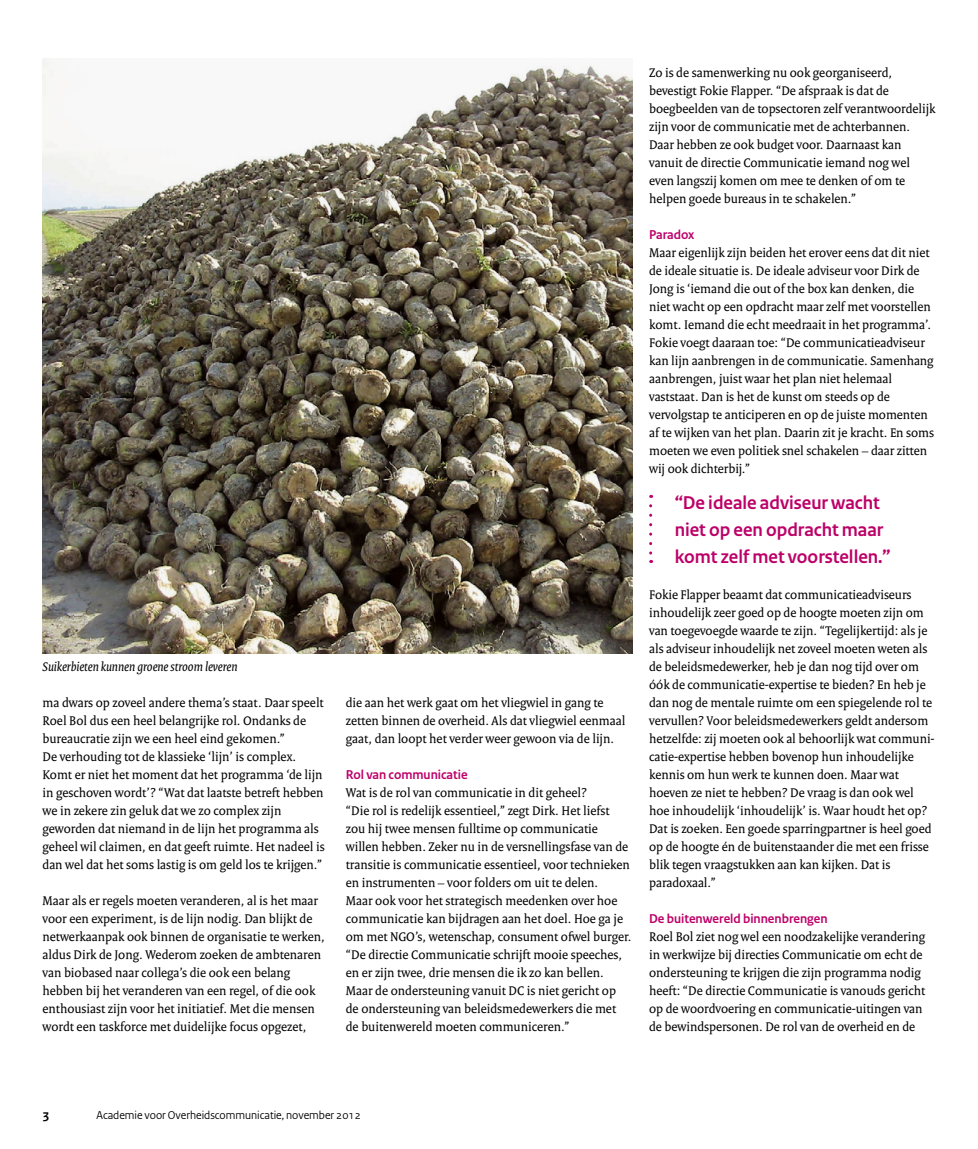
<style>
.page{position:relative;width:978px;height:1149px;background:#fff}
.page>*{position:absolute;margin:0;border:0;box-sizing:border-box;transform-origin:0 0}
.t1{font:700 19.5px/27px "Rijksoverheid Sans";color:#bd0068}
.t2{font:13.5px/18px "Rijksoverheid Serif";color:#000}
.t3{font:700 13.5px "Rijksoverheid Sans";color:#bd0068}
.t4{font:italic 13.5px "Rijksoverheid Serif";color:#000}
.t5{font:700 13.5px "Rijksoverheid Sans";color:#000}
.t6{font:12px "Rijksoverheid Sans";color:#000}
</style>
<div class="page">
<img style="left:42px;top:59px;width:590px;height:594px">
<svg style="left:649px;top:505px;width:3px;height:58px"></svg>
<p class="t4" style="left:43px;top:658px;width:197px">Suikerbieten kunnen groene stroom leveren</p>
<p class="t2" style="left:43px;top:693px;width:284px">ma dwars op zoveel andere thema’s staat. Daar speelt Roel Bol dus een heel belangrijke rol. Ondanks de bureaucratie zijn we een heel eind gekomen.”<br>De verhouding tot de klassieke ‘lijn’ is complex.<br>Komt er niet het moment dat het programma ‘de lijn in geschoven wordt’? “Wat dat laatste betreft hebben we in zekere zin geluk dat we zo complex zijn geworden dat niemand in de lijn het programma als geheel wil claimen, en dat geeft ruimte. Het nadeel is dan wel dat het soms lastig is om geld los te krijgen.”</p>
<p class="t2" style="left:43px;top:891px;width:284px">Maar als er regels moeten veranderen, al is het maar voor een experiment, is de lijn nodig. Dan blijkt de netwerkaanpak ook binnen de organisatie te werken, aldus Dirk de Jong. Wederom zoeken de ambtenaren van biobased naar collega’s die ook een belang hebben bij het veranderen van een regel, of die ook enthousiast zijn voor het initiatief. Met die mensen wordt een taskforce met duidelijke focus opgezet,</p>
<p class="t2" style="left:346px;top:693px;width:281px">die aan het werk gaat om het vliegwiel in gang te zetten binnen de overheid. Als dat vliegwiel eenmaal gaat, dan loopt het verder weer gewoon via de lijn.</p>
<p class="t3" style="left:346px;top:767px;width:123px">Rol van communicatie</p>
<p class="t2" style="left:346px;top:783px;width:287px">Wat is de rol van communicatie in dit geheel?<br>“Die rol is redelijk essentieel,” zegt Dirk. Het liefst zou hij twee mensen fulltime op communicatie willen hebben. Zeker nu in de versnellingsfase van de transitie is communicatie essentieel, voor technieken en instrumenten – voor folders om uit te delen.<br>Maar ook voor het strategisch meedenken over hoe communicatie kan bijdragen aan het doel. Hoe ga je om met NGO’s, wetenschap, consument ofwel burger. “De directie Communicatie schrijft mooie speeches, en er zijn twee, drie mensen die ik zo kan bellen.<br>Maar de ondersteuning vanuit DC is niet gericht op de ondersteuning van beleidsmedewerkers die met de buitenwereld moeten communiceren.”</p>
<p class="t2" style="left:649px;top:63px;width:288px">Zo is de samenwerking nu ook georganiseerd, bevestigt Fokie Flapper. “De afspraak is dat de boegbeelden van de topsectoren zelf verantwoordelijk zijn voor de communicatie met de achterbannen.<br>Daar hebben ze ook budget voor. Daarnaast kan vanuit de directie Communicatie iemand nog wel even langszij komen om mee te denken of om te helpen goede bureaus in te schakelen.”</p>
<p class="t3" style="left:649px;top:227px;width:47px">Paradox</p>
<p class="t2" style="left:649px;top:243px;width:286px">Maar eigenlijk zijn beiden het erover eens dat dit niet de ideale situatie is. De ideale adviseur voor Dirk de Jong is ‘iemand die out of the box kan denken, die niet wacht op een opdracht maar zelf met voorstellen komt. Iemand die echt meedraait in het programma’.<br>Fokie voegt daaraan toe: “De communicatieadviseur kan lijn aanbrengen in de communicatie. Samenhang aanbrengen, juist waar het plan niet helemaal vaststaat. Dan is het de kunst om steeds op de vervolgstap te anticiperen en op de juiste momenten af te wijken van het plan. Daarin zit je kracht. En soms moeten we even politiek snel schakelen – daar zitten wij ook dichterbij.”</p>
<h1 class="t1" style="left:675px;top:489px;width:218px">“De ideale adviseur wacht niet op een opdracht maar komt zelf met voorstellen.”</h1>
<p class="t2" style="left:649px;top:585px;width:287px">Fokie Flapper beaamt dat communicatieadviseurs inhoudelijk zeer goed op de hoogte moeten zijn om van toegevoegde waarde te zijn. “Tegelijkertijd: als je als adviseur inhoudelijk net zoveel moeten weten als de beleidsmedewerker, heb je dan nog tijd over om óók de communicatie-expertise te bieden? En heb je dan nog de mentale ruimte om een spiegelende rol te vervullen? Voor beleidsmedewerkers geldt andersom hetzelfde: zij moeten ook al behoorlijk wat communi&shy;catie-expertise hebben bovenop hun inhoudelijke kennis om hun werk te kunnen doen. Maar wat hoeven ze niet te hebben? De vraag is dan ook wel hoe inhoudelijk ‘inhoudelijk’ is. Waar houdt het op?<br>Dat is zoeken. Een goede sparringpartner is heel goed op de hoogte én de buitenstaander die met een frisse blik tegen vraagstukken aan kan kijken. Dat is paradoxaal.”</p>
<p class="t3" style="left:649px;top:911px;width:180px">De buitenwereld binnenbrengen</p>
<p class="t2" style="left:649px;top:927px;width:278px">Roel Bol ziet nog wel een noodzakelijke verandering in werkwijze bij directies Communicatie om echt de ondersteuning te krijgen die zijn programma nodig heeft: “De directie Communicatie is vanouds gericht op de woordvoering en communicatie-uitingen van de bewindspersonen. De rol van de overheid en de</p>
<p class="t5" style="left:43px;top:1106px;width:8px">3</p>
<p class="t6" style="left:97px;top:1107px;width:266px">Academie voor Overheidscommunicatie, november 2012</p>
</div>
